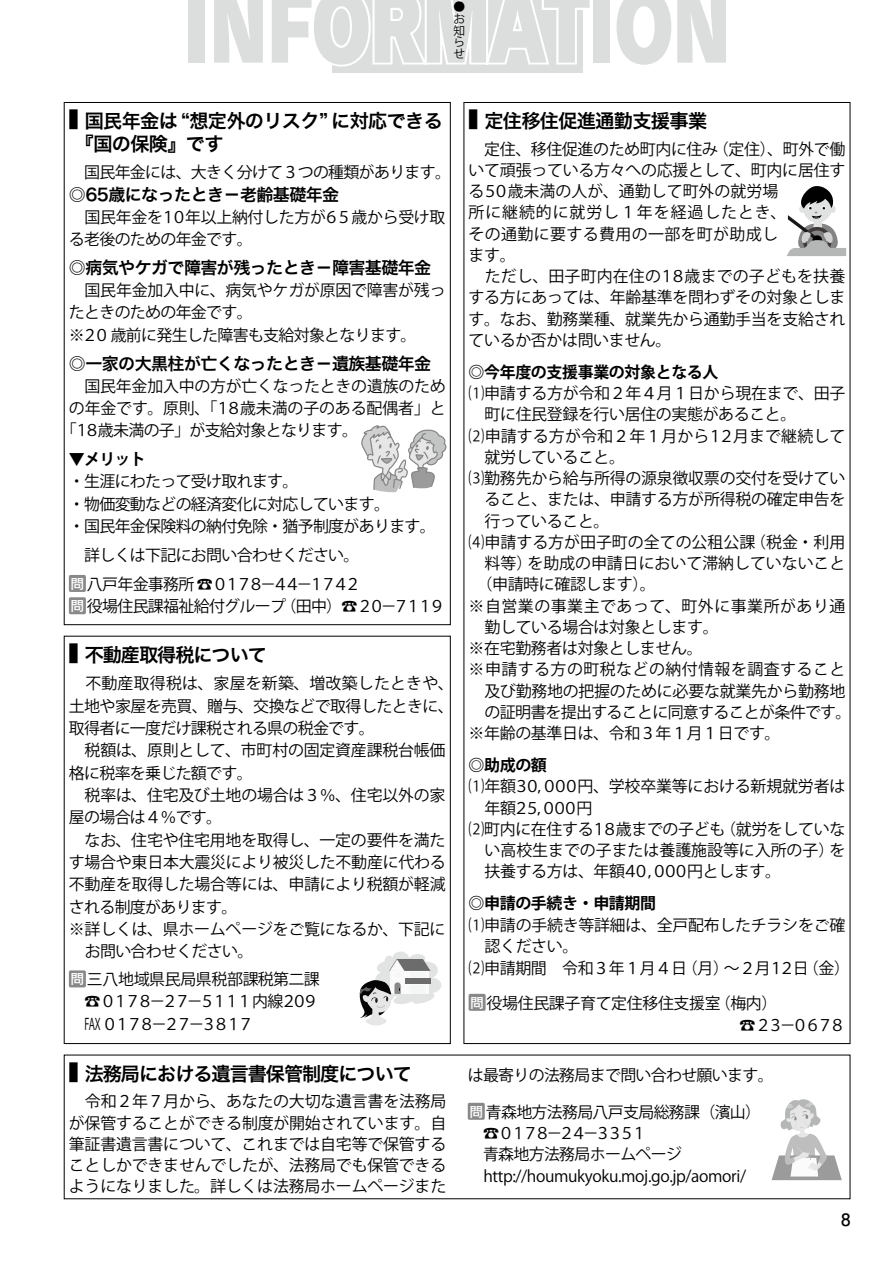
<style>
.page{position:relative;width:893px;height:1263px;background:#fff}
.page>*{position:absolute;margin:0;border:0;box-sizing:border-box;transform-origin:0 0}
.t1{font:500 22.95px "Shin Go Pro";color:#000;scale:.42 1}
.t2{font:19.2px "Hira Kaku Pro W6";letter-spacing:-.035em;color:#000}
.t3{font:19.2px "Hira Kaku Pro W6";letter-spacing:-.055em;color:#000}
.t4{font:16.95px "Hira Kaku Pro W6";letter-spacing:-.035em;color:#000}
.t5{font:700 16.95px "Futo Go B101 Pro";color:#000}
.t6{font:15.9px/21.3px "Koz Go Pro";letter-spacing:-.015em;color:#000}
.t7{font:15.9px/22.4px "Koz Go Pro";letter-spacing:-.045em;color:#000}
.t8{font:15.9px "Koz Go Pro";letter-spacing:.01em;color:#000}
.t9{font:15.9px "Koz Go Pro";letter-spacing:.03em;color:#000}
.t10{font:15.9px/22.4px "Koz Go Pro";letter-spacing:-.225em;color:#000}
.t11{font:700 15.9px "Koz Go Pro";letter-spacing:-.02em;color:#000}
.t12{font:15.9px "Koz Go Pro";letter-spacing:-.245em;color:#000}
.t13{font:15.9px "Koz Go Pro";letter-spacing:-.035em;color:#000}
.t14{font:13.8px "Rodin Pro DB";color:#fff}
.t15{font:11.7px/11.7px "Koz Go Pro";color:#000;text-align:justify}
.s1{font-family:"Rodin Pro DB";font-size:13.8px;color:#fff}
</style>
<div class="page">
<div style="left:332px;top:0;width:251px;height:72px;background:#dcdddd"></div>
<svg style="left:188px;top:0;width:538px;height:67px"></svg>
<div style="left:69px;top:970px;width:17px;height:17px;background:#898989;border-radius:2px"></div>
<div style="left:64px;top:636px;width:387px;height:408px;border:1px solid #000"></div>
<div style="left:468px;top:1103px;width:17px;height:17px;background:#898989;border-radius:2px"></div>
<div style="left:469px;top:994px;width:17px;height:17px;background:#898989;border-radius:2px"></div>
<div style="left:69px;top:575px;width:17px;height:17px;background:#898989;border-radius:2px"></div>
<div style="left:69px;top:597px;width:17px;height:17px;background:#898989;border-radius:2px"></div>
<svg style="left:787px;top:186px;width:59px;height:70px"></svg>
<svg style="left:359px;top:951px;width:83px;height:75px"></svg>
<svg style="left:361px;top:425px;width:86px;height:68px"></svg>
<svg style="left:772px;top:1099px;width:70px;height:81px"></svg>
<p class="t15" style="left:453px;top:1px;width:13px">●</p>
<p class="t15" style="left:453px;top:13px;width:13px">お知らせ</p>
<h1 class="t1" style="left:69px;top:101px;width:24px">■</h1>
<p class="t2" style="left:69px;top:126px;width:156px">　『国の保険』です</p>
<p class="t7" style="left:69px;top:161px;width:384px">　国民年金には、大きく分けて３つの種類があります。</p>
<p class="t4" style="left:69px;top:179px;width:272px">◎65歳になったとき－老齢基礎年金</p>
<p class="t6" style="left:323px;top:207px;width:124px">６５歳から受け取</p>
<p class="t2" style="left:85px;top:104px;width:360px">国民年金は “想定外のリスク” に対応できる</p>
<p class="t6" style="left:160px;top:207px;width:167px">１０年以上納付した方が</p>
<p class="t7" style="left:69px;top:206px;width:185px">　国民年金を<br>る老後のための年金です。</p>
<p class="t4" style="left:69px;top:252px;width:364px">◎病気やケガで障害が残ったとき－障害基礎年金</p>
<p class="t6" style="left:69px;top:280px;width:378px">　国民年金加入中に、病気やケガが原因で障害が残っ</p>
<p class="t7" style="left:69px;top:302px;width:185px">たときのための年金です。</p>
<p class="t7" style="left:82px;top:324px;width:336px">２０歳前に発生した障害も支給対象となります。</p>
<p class="t6" style="left:69px;top:325px;width:17px">※</p>
<p class="t4" style="left:69px;top:348px;width:364px">◎一家の大黒柱が亡くなったとき－遺族基礎年金</p>
<p class="t6" style="left:69px;top:375px;width:378px;line-height:22.4px;text-align:right">　国民年金加入中の方が亡くなったときの遺族のため<br>１８歳未満の子のある配偶者」と</p>
<p class="t7" style="left:74px;top:397px;width:286px;text-indent:-5px">の年金です。原則、「<br>１８歳未満の子」が支給対象となります。</p>
<p class="t6" style="left:61px;top:420px;width:17px">「</p>
<p class="t11" style="left:69px;top:449px;width:79px">▼メリット</p>
<p class="t7" style="left:69px;top:471px;width:368px">・生涯にわたって受け取れます。<br>・物価変動などの経済変化に対応しています。<br>・国民年金保険料の納付免除・猶予制度があります。</p>
<p class="t7" style="left:69px;top:544px;width:292px">　詳しくは下記にお問い合わせください。</p>
<p class="t14" style="left:70px;top:574px;width:14px">問</p>
<p class="t12" style="left:87px;top:574px;width:275px">八戸年金事務所 ☎ ０１７８－４４－１７４２</p>
<p class="t14" style="left:70px;top:597px;width:14px">問</p>
<p class="t6" style="left:281px;top:596px;width:166px">（田中( ☎ ２０－７１１９</p>
<p class="t7" style="left:87px;top:596px;width:201px">役場住民課福祉給付グループ</p>
<h1 class="t1" style="left:69px;top:634px;width:24px">■</h1>
<p class="t8" style="left:69px;top:673px;width:386px">　不動産取得税は、家屋を新築、増改築したときや、</p>
<p class="t13" style="left:69px;top:696px;width:386px">土地や家屋を売買、贈与、交換などで取得したときに、</p>
<p class="t7" style="left:69px;top:717px;width:307px">取得者に一度だけ課税される県の税金です。</p>
<p class="t6" style="left:69px;top:740px;width:378px">　税額は、原則として、市町村の固定資産課税台帳価</p>
<p class="t7" style="left:69px;top:762px;width:185px">格に税率を乗じた額です。</p>
<p class="t6" style="left:69px;top:785px;width:378px">　税率は、住宅及び土地の場合は３％、住宅以外の家</p>
<p class="t7" style="left:69px;top:807px;width:155px">屋の場合は４％です。</p>
<p class="t6" style="left:69px;top:830px;width:378px">　なお、住宅や住宅用地を取得し、一定の要件を満た</p>
<p class="t6" style="left:69px;top:852px;width:378px">す場合や東日本大震災により被災した不動産に代わる</p>
<p class="t6" style="left:69px;top:874px;width:378px">不動産を取得した場合等には、申請により税額が軽減</p>
<p class="t7" style="left:69px;top:896px;width:170px">される制度があります。</p>
<p class="t6" style="left:69px;top:919px;width:378px">※詳しくは、県ホームページをご覧になるか、下記に</p>
<p class="t7" style="left:85px;top:941px;width:170px">お問い合わせください。</p>
<p class="t6" style="left:70px;top:969px;width:251px;line-height:21.9px;text-align:right"><span class="s1">問</span>三八地域県民局県税部課税第二課<br>２０９</p>
<p class="t3" style="left:85px;top:637px;width:184px">不動産取得税について</p>
<p class="t10" style="left:84px;top:991px;width:201px;text-indent:-16px">　☎０１７８−２７−５１１１内線<br>FAX ０１７８−２７−３８１７</p>
<p class="t3" style="left:85px;top:1056px;width:329px">法務局における遺言書保管制度について</p>
<h1 class="t1" style="left:69px;top:1053px;width:24px">■</h1>
<p class="t6" style="left:69px;top:1091px;width:379px;text-align:justify">　令和２年７月から、あなたの大切な遺言書を法務局が保管することができる制度が開始されています。自筆証書遺言書について、これまでは自宅等で保管することしかできませんでしたが、法務局でも保管できるようになりました。詳しくは法務局ホームページまた</p>
<h1 class="t1" style="left:469px;top:101px;width:24px">■</h1>
<p class="t2" style="left:484px;top:104px;width:224px">定住移住促進通勤支援事業</p>
<p class="t6" style="left:469px;top:139px;width:251px">　定住、移住促進のため町内に住み</p>
<p class="t6" style="left:469px;top:160px;width:378px">いて頑張っている方々への応援として、町内に居住す</p>
<p class="t6" style="left:482px;top:181px;width:298px">５０歳未満の人が、通勤して町外の就労場</p>
<p class="t6" style="left:713px;top:139px;width:134px">（定住）、町外で働</p>
<p class="t6" style="left:469px;top:181px;width:378px">る<br>所に継続的に就労し１年を経過したとき、<br>その通勤に要する費用の一部を町が助成し<br>ます。<br>　ただし、田子町内在住の１８歳までの子どもを扶養する方にあっては、年齢基準を問わずその対象とします。なお、勤務業種、就業先から通勤手当を支給されているか否かは問いません。</p>
<p class="t11" style="left:469px;top:362px;width:251px">◎今年度の支援事業の対象となる人</p>
<p class="t6" style="left:469px;top:383px;width:378px">⑴申請する方が令和２年４月１日から現在まで、田子</p>
<p class="t6" style="left:485px;top:404px;width:313px">町に住民登録を行い居住の実態があること。</p>
<p class="t8" style="left:469px;top:425px;width:378px">⑵申請する方が令和２年１月から１２月まで継続して</p>
<p class="t6" style="left:485px;top:447px;width:142px">就労していること。</p>
<p class="t6" style="left:469px;top:468px;width:378px">⑶勤務先から給与所得の源泉徴収票の交付を受けてい</p>
<p class="t6" style="left:485px;top:489px;width:362px">ること、または、申請する方が所得税の確定申告を</p>
<p class="t6" style="left:485px;top:511px;width:126px">行っていること。</p>
<p class="t6" style="left:750px;top:532px;width:97px">（税金・利用</p>
<p class="t6" style="left:527px;top:532px;width:319px;text-indent:-59px">⑷申請する方が田子町の全ての公租公課<br>を助成の申請日において滞納していないこと</p>
<p class="t6" style="left:485px;top:553px;width:49px">料等）</p>
<p class="t6" style="left:477px;top:574px;width:181px">（申請時に確認します。(</p>
<p class="t9" style="left:469px;top:596px;width:378px">※自営業の事業主であって、町外に事業所があり通</p>
<p class="t6" style="left:485px;top:617px;width:236px">勤している場合は対象とします。</p>
<p class="t6" style="left:469px;top:638px;width:236px">※在宅勤務者は対象としません。</p>
<p class="t9" style="left:469px;top:659px;width:378px">※申請する方の町税などの納付情報を調査すること</p>
<p class="t6" style="left:485px;top:681px;width:362px">及び勤務地の把握のために必要な就業先から勤務地</p>
<p class="t7" style="left:485px;top:701px;width:368px">の証明書を提出することに同意することが条件です。</p>
<p class="t6" style="left:469px;top:723px;width:313px">※年齢の基準日は、令和３年１月１日です。</p>
<p class="t11" style="left:469px;top:755px;width:80px">◎助成の額</p>
<p class="t6" style="left:513px;top:776px;width:333px">３０，０００円、学校卒業等における新規就労者は</p>
<p class="t10" style="left:513px;top:776px;width:81px;line-height:21.3px;text-indent:-45px">⑴年額<br>２５，０００円</p>
<p class="t6" style="left:485px;top:798px;width:33px">年額</p>
<p class="t6" style="left:591px;top:819px;width:136px">１８歳までの子ども</p>
<p class="t6" style="left:469px;top:819px;width:127px">⑵町内に在住する</p>
<p class="t6" style="left:720px;top:819px;width:127px">（就労をしていな</p>
<p class="t6" style="left:622px;top:840px;width:213px;text-indent:-138px">い高校生までの子または養護施設等に入所の子）<br>４０，０００円とします。</p>
<p class="t6" style="left:829px;top:840px;width:17px">を</p>
<p class="t6" style="left:485px;top:861px;width:142px">扶養する方は、年額</p>
<p class="t11" style="left:469px;top:893px;width:189px">◎申請の手続き・申請期間</p>
<p class="t6" style="left:469px;top:914px;width:378px">⑴申請の手続き等詳細は、全戸配布したチラシをご確</p>
<p class="t6" style="left:485px;top:936px;width:95px">認ください。</p>
<p class="t6" style="left:803px;top:958px;width:49px">（金(</p>
<p class="t6" style="left:469px;top:958px;width:220px">⑵申請期間　令和３年１月４日</p>
<p class="t14" style="left:470px;top:993px;width:14px">問</p>
<p class="t6" style="left:715px;top:993px;width:64px">（梅内(</p>
<p class="t6" style="left:682px;top:958px;width:90px">（月）〜２月</p>
<p class="t6" style="left:768px;top:958px;width:42px">１２日</p>
<p class="t6" style="left:487px;top:993px;width:236px">役場住民課子育て定住移住支援室</p>
<p class="t6" style="left:739px;top:1015px;width:107px">☎２３－０６７８</p>
<p class="t7" style="left:468px;top:1064px;width:307px">は最寄りの法務局まで問い合わせ願います。</p>
<p class="t14" style="left:469px;top:1102px;width:14px">問</p>
<p class="t7" style="left:486px;top:1101px;width:277px">青森地方法務局八戸支局総務課（濱山(</p>
<p class="t12" style="left:483px;top:1122px;width:165px">☎０１７８－２４－３３５１</p>
<p class="t7" style="left:468px;top:1143px;width:216px">　青森地方法務局ホームページ</p>
<p class="t6" style="left:468px;top:1166px;width:280px">　http://houmukyoku.moj.go j p. /aomori/</p>
<p class="t5" style="left:841px;top:1206px;width:11px">8</p>
</div>
